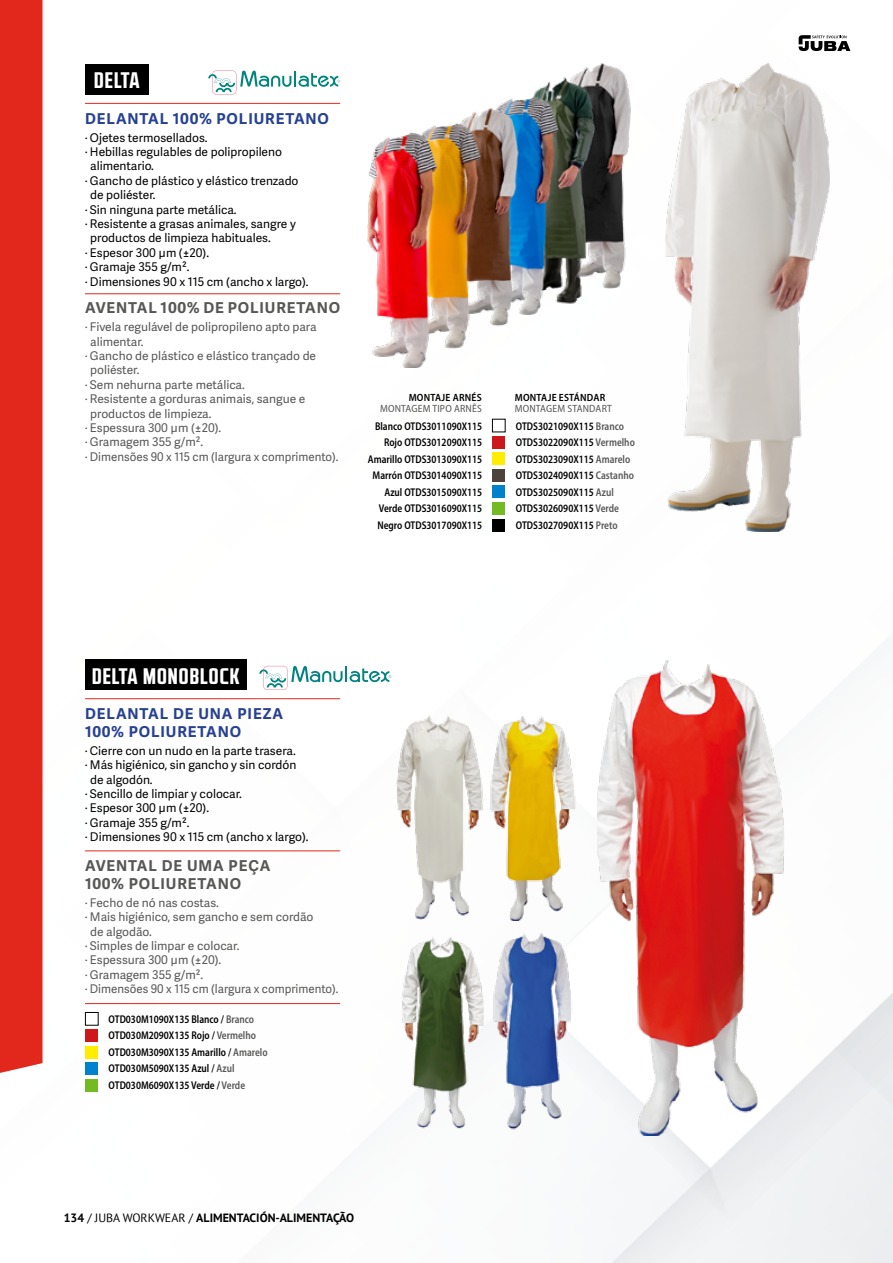
<style>
.page{position:relative;width:893px;height:1263px;background:#fff}
.page>*{position:absolute;margin:0;border:0;box-sizing:border-box;transform-origin:0 0}
.t1{font:700 22.5px "RB No 2.1 b";letter-spacing:.05em;color:#fff}
.t2{font:700 15px/18px "Adelle Sans";letter-spacing:.06em;color:#274193}
.t3{font:700 15px/18px "Adelle Sans";letter-spacing:.06em;color:#575756}
.t4{font:12px "Adelle Sans";color:#000}
.t5{font:12px "Adelle Sans";color:#575756}
.t6{font:700 12px "PT Sans";color:#000}
.t7{font:600 semi-condensed 11.25px/16.5px "Myriad Pro";color:#000;scale:.9 1}
.t8{font:semi-condensed 10.5px "Myriad Pro";letter-spacing:.02em;color:#575756}
.t9{font:600 semi-condensed 10.5px "Myriad Pro";letter-spacing:.02em;color:#000}
.s1{color:#575756}
.s2{font-weight:400}
</style>
<div class="page">
<img style="left:84px;top:37px;width:809px;height:1226px">
<svg style="left:799px;top:35px;width:51px;height:16px"></svg>
<div style="left:0;top:0;width:43px;height:1073px;background:#e2281d"></div>
<hr style="left:85px;top:850px;width:255px;height:1px;background:#e2281f">
<hr style="left:85px;top:698px;width:255px;height:1px;background:#e2281f">
<div style="left:85px;top:659px;width:162px;height:31px;background:#000"></div>
<div style="left:85px;top:1012px;width:13px;height:13px;background:#fff"></div>
<div style="left:85px;top:1012px;width:14px;height:13px;border:1px solid #000"></div>
<div style="left:85px;top:1062px;width:13px;height:13px;background:#0081cb"></div>
<div style="left:85px;top:1029px;width:13px;height:13px;background:#cd1719"></div>
<div style="left:85px;top:1046px;width:13px;height:12px;background:#ffed00"></div>
<div style="left:85px;top:1079px;width:13px;height:13px;background:#74bb23"></div>
<hr style="left:85px;top:1003px;width:255px;height:1px;background:#e2281f">
<svg style="left:259px;top:666px;width:132px;height:24px"></svg>
<img style="left:597px;top:659px;width:189px;height:476px">
<img style="left:399px;top:929px;width:85px;height:206px">
<img style="left:396px;top:714px;width:185px;height:206px">
<img style="left:489px;top:929px;width:89px;height:206px">
<hr style="left:85px;top:293px;width:255px;height:1px;background:#e2281f">
<hr style="left:85px;top:103px;width:255px;height:1px;background:#e2281f">
<div style="left:85px;top:64px;width:64px;height:31px;background:#000"></div>
<svg style="left:208px;top:71px;width:132px;height:24px"></svg>
<div style="left:492px;top:419px;width:13px;height:13px;background:#fff"></div>
<div style="left:492px;top:419px;width:14px;height:13px;border:1px solid #000"></div>
<div style="left:492px;top:486px;width:13px;height:12px;background:#0081cb"></div>
<div style="left:492px;top:436px;width:13px;height:12px;background:#cd1719"></div>
<div style="left:492px;top:452px;width:13px;height:13px;background:#ffed00"></div>
<div style="left:492px;top:502px;width:13px;height:13px;background:#74bb23"></div>
<div style="left:492px;top:519px;width:13px;height:12px;background:#000"></div>
<div style="left:492px;top:469px;width:13px;height:13px;background:#4d423c"></div>
<img style="left:665px;top:64px;width:164px;height:467px">
<img style="left:367px;top:64px;width:264px;height:303px">
<h1 class="t1" style="left:94px;top:67px;width:47px">DELTA</h1>
<p class="t2" style="left:85px;top:110px;width:245px">DELANTAL 100% POLIURETANO</p>
<p class="t4" style="left:85px;top:129px;width:124px">· Ojetes termosellados.</p>
<p class="t4" style="left:85px;top:143px;width:199px">· Hebillas regulables de polipropileno</p>
<p class="t4" style="left:90px;top:158px;width:65px">alimentario.</p>
<p class="t4" style="left:85px;top:172px;width:215px">· Gancho de plástico y elástico trenzado</p>
<p class="t4" style="left:90px;top:186px;width:67px">de poliéster.</p>
<p class="t4" style="left:85px;top:201px;width:153px">· Sin ninguna parte metálica.</p>
<p class="t4" style="left:85px;top:215px;width:212px">· Resistente a grasas animales, sangre y</p>
<p class="t4" style="left:90px;top:230px;width:182px">productos de limpieza habituales.</p>
<p class="t4" style="left:85px;top:244px;width:126px">· Espesor 300 μm (±20).</p>
<p class="t4" style="left:85px;top:258px;width:106px">· Gramaje 355 g/m².</p>
<p class="t4" style="left:85px;top:273px;width:225px">· Dimensiones 90 x 115 cm (ancho x largo).</p>
<p class="t3" style="left:85px;top:299px;width:256px">AVENTAL 100% DE POLIURETANO</p>
<p class="t5" style="left:85px;top:318px;width:233px">· Fivela regulável de polipropileno apto para</p>
<p class="t5" style="left:90px;top:333px;width:55px">alimentar.</p>
<p class="t5" style="left:85px;top:347px;width:233px">· Gancho de plástico e elástico trançado de</p>
<p class="t5" style="left:90px;top:362px;width:51px">poliéster.</p>
<p class="t5" style="left:85px;top:376px;width:161px">· Sem nehurna parte metálica.</p>
<p class="t5" style="left:85px;top:390px;width:222px">· Resistente a gorduras animais, sangue e</p>
<p class="t5" style="left:90px;top:405px;width:123px">productos de limpieza.</p>
<p class="t5" style="left:85px;top:419px;width:138px">· Espessura 300 μm (±20).</p>
<p class="t5" style="left:85px;top:434px;width:120px">· Gramagem 355 g/m².</p>
<p class="t5" style="left:85px;top:448px;width:255px">· Dimensões 90 x 115 cm (largura x comprimento).</p>
<p class="t9" style="left:409px;top:392px;width:75px">MONTAJE ARNÉS</p>
<p class="t8" style="left:380px;top:402px;width:103px">MONTAGEM TIPO ARNÊS</p>
<p class="t7" style="left:368px;top:418px;width:129px;text-align:right">Blanco OTDS3011090X115<br>Rojo OTDS3012090X115<br>Amarillo OTDS3013090X115<br>Marrón OTDS3014090X115<br>Azul OTDS3015090X115<br>Verde OTDS3016090X115<br>Negro OTDS3017090X115</p>
<p class="t9" style="left:515px;top:392px;width:92px">MONTAJE ESTÁNDAR</p>
<p class="t8" style="left:515px;top:402px;width:99px">MONTAGEM STANDART</p>
<p class="t7" style="left:516px;top:418px;width:134px">OTDS3021090X115 <span class="s1">Branco<br></span>OTDS3022090X115 <span class="s1">Vermelho<br></span>OTDS3023090X115 <span class="s1">Amarelo<br></span>OTDS3024090X115 <span class="s1">Castanho<br></span>OTDS3025090X115 <span class="s1">Azul<br></span>OTDS3026090X115 <span class="s1">Verde<br></span>OTDS3027090X115 <span class="s1">Preto</span></p>
<h1 class="t1" style="left:92px;top:662px;width:149px">DELTA MONOBLOCK</h1>
<p class="t2" style="left:85px;top:705px;width:200px">DELANTAL DE UNA PIEZA<br>100% POLIURETANO</p>
<p class="t4" style="left:85px;top:742px;width:212px">· Cierre con un nudo en la parte trasera.</p>
<p class="t4" style="left:85px;top:756px;width:213px">· Más higiénico, sin gancho y sin cordón</p>
<p class="t4" style="left:90px;top:771px;width:64px">de algodón.</p>
<p class="t4" style="left:85px;top:785px;width:158px">· Sencillo de limpiar y colocar.</p>
<p class="t4" style="left:85px;top:800px;width:126px">· Espesor 300 μm (±20).</p>
<p class="t4" style="left:85px;top:814px;width:106px">· Gramaje 355 g/m².</p>
<p class="t4" style="left:85px;top:828px;width:225px">· Dimensiones 90 x 115 cm (ancho x largo).</p>
<p class="t3" style="left:85px;top:857px;width:187px">AVENTAL DE UMA PEÇA<br>100% POLIURETANO</p>
<p class="t5" style="left:85px;top:894px;width:135px">· Fecho de nó nas costas.</p>
<p class="t5" style="left:85px;top:908px;width:230px">· Mais higiénico, sem gancho e sem cordão</p>
<p class="t5" style="left:90px;top:923px;width:63px">de algodão.</p>
<p class="t5" style="left:85px;top:937px;width:156px">· Simples de limpar e colocar.</p>
<p class="t5" style="left:85px;top:951px;width:138px">· Espessura 300 μm (±20).</p>
<p class="t5" style="left:85px;top:966px;width:120px">· Gramagem 355 g/m².</p>
<p class="t5" style="left:85px;top:980px;width:255px">· Dimensões 90 x 115 cm (largura x comprimento).</p>
<p class="t7" style="left:109px;top:1011px;width:178px">OTD030M1090X135 Blanco / <span class="s1">Branco<br></span>OTD030M2090X135 Rojo / <span class="s1">Vermelho<br></span>OTD030M3090X135 Amarillo / <span class="s1">Amarelo<br></span>OTD030M5090X135 Azul / <span class="s1">Azul<br></span>OTD030M6090X135 Verde / <span class="s1">Verde</span></p>
<p class="t6" style="left:64px;top:1210px;width:292px">134 <span class="s2">/ JUBA WORKWEAR /</span> ALIMENTACIÓN-ALIMENTAÇÃO</p>
</div>
